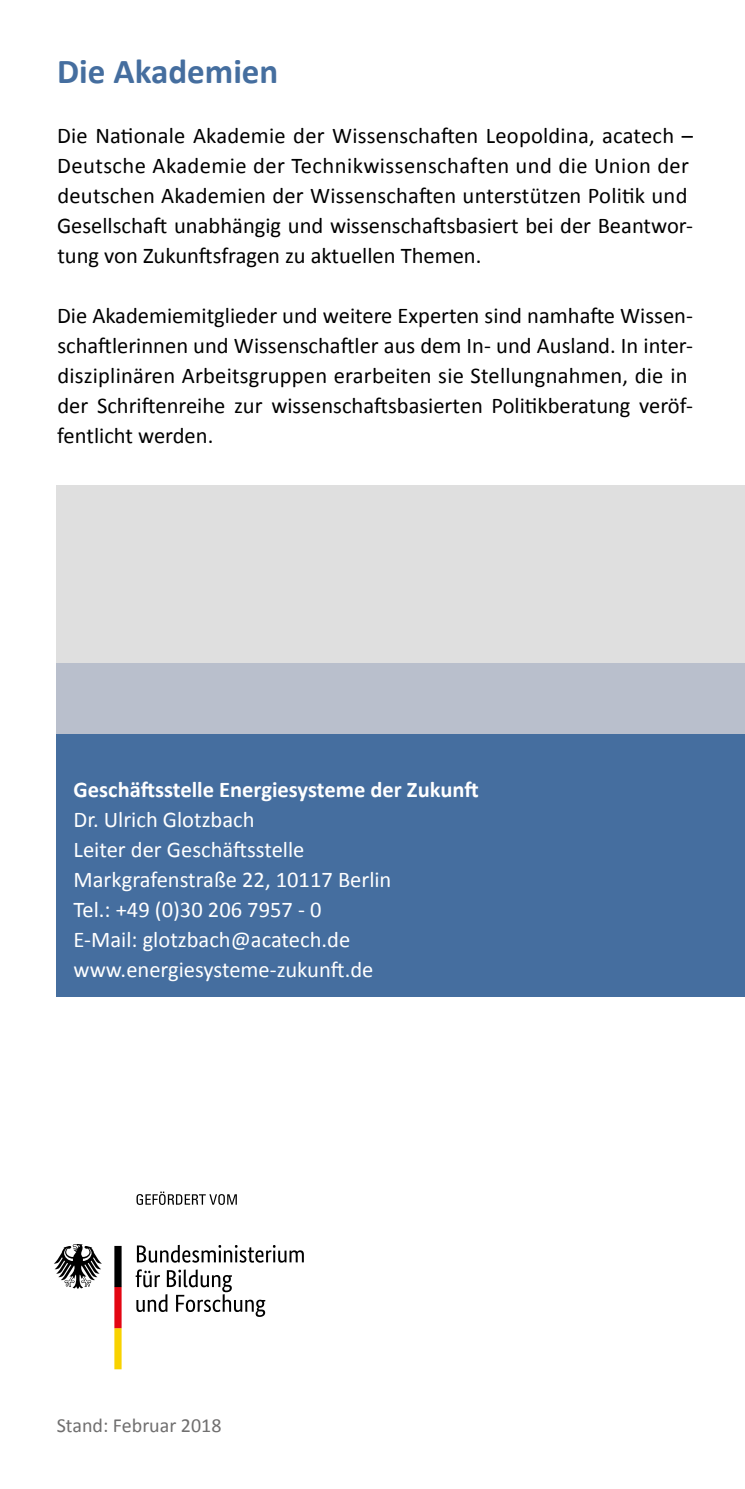
<style>
.page{position:relative;width:745px;height:1489px;background:#fff}
.page>*{position:absolute;margin:0;border:0;box-sizing:border-box;transform-origin:0 0}
.t1{font:700 35px "Calibri";color:#456e9f}
.t2{font:22.5px/30px "Calibri";color:#000}
.t3{font:22.5px/30px "Calibri";color:#fff}
.t4{font:700 22.5px "Calibri";color:#fff}
.t5{font:20px "Calibri";color:#706f6f}
</style>
<div class="page">
<div style="left:57px;top:485px;width:687px;height:178px;background:#dfdfdf"></div>
<div style="left:57px;top:663px;width:687px;height:70px;background:#b9bfcc"></div>
<div style="left:57px;top:733px;width:687px;height:263px;background:#456e9f"></div>
<svg style="left:135px;top:1244px;width:168px;height:72px"></svg>
<svg style="left:54px;top:1244px;width:48px;height:44px"></svg>
<svg style="left:114px;top:1245px;width:7px;height:124px"></svg>
<svg style="left:136px;top:1191px;width:101px;height:13px"></svg>
<h1 class="t1" style="left:57px;top:50px;width:222px">Die Akademien</h1>
<p class="t2" style="left:57px;top:119px;width:637px">Die Nationale Akademie der Wissenschaften Leopoldina, acatech – Deutsche Akademie der Technikwissenschaften und die Union der deutschen Akademien der Wissenschaften unterstützen Politik und Gesellschaft unabhängig und wissenschaftsbasiert bei der Beantwor&shy;tung von Zukunftsfragen zu aktuellen Themen.</p>
<p class="t2" style="left:57px;top:299px;width:637px">Die Akademiemitglieder und weitere Experten sind namhafte Wissen&shy;schaftlerinnen und Wissenschaftler aus dem In- und Ausland. In inter&shy;disziplinären Arbeitsgruppen erarbeiten sie Stellungnahmen, die in der Schriftenreihe zur wissenschaftsbasierten Politikberatung veröf&shy;fentlicht werden.</p>
<p class="t4" style="left:74px;top:775px;width:406px">Geschäftsstelle Energiesysteme der Zukunft</p>
<p class="t3" style="left:74px;top:803px;width:319px">Dr. Ulrich Glotzbach<br>Leiter der Geschäftsstelle<br>Markgrafenstraße 22, 10117 Berlin<br>Tel.: +49 (0)30 206 7957 - 0<br>E-Mail: glotzbach@acatech.de www.energiesysteme-zukunft.de</p>
<p class="t5" style="left:57px;top:1412px;width:166px">Stand: Februar 2018</p>
</div>
